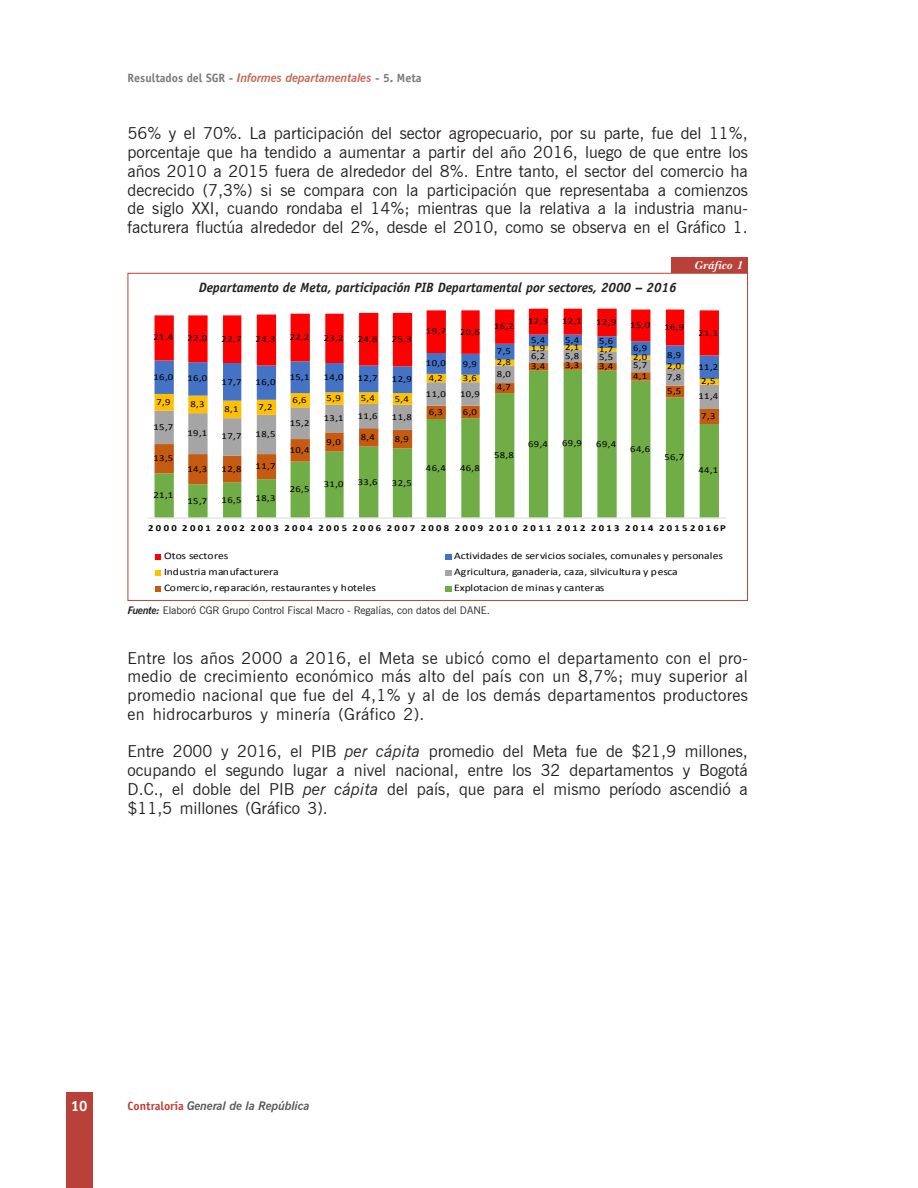
<style>
.page{position:relative;width:918px;height:1188px;background:#fff}
.page>*{position:absolute;margin:0;border:0;box-sizing:border-box;transform-origin:0 0}
.t1{font:16.5px/18.8px "News Gothic BT";color:#231f20;text-align:justify}
.t2{font:700 15px "Officina Sans";color:#fff}
.t3{font:italic 700 13.5px "Officina Sans";color:#231f20}
.t4{font:700 12px "Officina Sans";color:#797a7d}
.t5{font:italic 700 12px "News Gothic BT";color:#58595b}
.t6{font:italic 700 12px "Basset";letter-spacing:-.025em;color:#fff}
.t7{font:10.5px "News Gothic BT";color:#231f20}
.t8{font:10.05px "Calibri";color:#000;scale:1.15 1}
.t9{font:9.15px "Calibri";letter-spacing:.04em;color:#000;scale:1.15 1}
.t10{font:700 9.15px "Calibri";letter-spacing:.22em;color:#000;scale:1.15 1}
.s1{font-family:"News Gothic BT";font-style:italic;color:#c46753}
.s2{font-weight:700;font-style:italic}
.s3{font-style:italic}
.s4{font-family:"Officina Sans";font-style:normal;color:#b84239}
</style>
<div class="page">
<div style="left:66px;top:1092px;width:27px;height:96px;background:#b84239"></div>
<div style="left:672px;top:257px;width:76px;height:16px;background:#b84239"></div>
<svg style="left:147px;top:308px;width:579px;height:284px"></svg>
<p class="t4" style="left:128px;top:70px;width:296px">Resultados del SGR - <span class="s1">Informes departamentales</span> - 5. Meta</p>
<p class="t1" style="left:128px;top:124px;width:622px">56% y el 70%. La participación del sector agropecuario, por su parte, fue del 11%, porcentaje que ha tendido a aumentar a partir del año 2016, luego de que entre los años 2010 a 2015 fuera de alrededor del 8%. Entre tanto, el sector del comercio ha decrecido (7,3%) si se compara con la participación que representaba a comienzos de siglo XXI, cuando rondaba el 14%; mientras que la relativa a la industria manu&shy;facturera fluctúa alrededor del 2%, desde el 2010, como se observa en el Gráfico 1.</p>
<p class="t3" style="left:199px;top:280px;width:479px">Departamento de Meta, participación PIB Departamental por sectores, 2000 – 2016</p>
<p class="t9" style="left:153px;top:331px;width:19px">21,4</p>
<p class="t9" style="left:188px;top:332px;width:19px">22,0</p>
<p class="t9" style="left:222px;top:333px;width:19px">22,7</p>
<p class="t9" style="left:256px;top:334px;width:19px">24,3</p>
<p class="t9" style="left:290px;top:331px;width:19px">22,2</p>
<p class="t9" style="left:324px;top:332px;width:19px">23,2</p>
<p class="t9" style="left:358px;top:333px;width:19px">24,8</p>
<p class="t9" style="left:392px;top:333px;width:19px">25,3</p>
<p class="t9" style="left:153px;top:371px;width:19px">16,0</p>
<p class="t9" style="left:188px;top:373px;width:19px">16,0</p>
<p class="t9" style="left:222px;top:376px;width:19px">17,7</p>
<p class="t9" style="left:256px;top:376px;width:19px">16,0</p>
<p class="t9" style="left:156px;top:396px;width:14px">7,9</p>
<p class="t9" style="left:190px;top:398px;width:14px">8,3</p>
<p class="t9" style="left:224px;top:403px;width:14px">8,1</p>
<p class="t9" style="left:259px;top:401px;width:14px">7,2</p>
<p class="t9" style="left:153px;top:421px;width:19px">15,7</p>
<p class="t9" style="left:153px;top:452px;width:19px">13,5</p>
<p class="t9" style="left:153px;top:489px;width:19px">21,1</p>
<p class="t9" style="left:188px;top:427px;width:19px">19,1</p>
<p class="t9" style="left:222px;top:430px;width:19px">17,7</p>
<p class="t9" style="left:256px;top:428px;width:19px">18,5</p>
<p class="t9" style="left:188px;top:463px;width:19px">14,3</p>
<p class="t9" style="left:222px;top:463px;width:19px">12,8</p>
<p class="t9" style="left:256px;top:460px;width:19px">11,7</p>
<p class="t9" style="left:188px;top:495px;width:19px">15,7</p>
<p class="t9" style="left:222px;top:494px;width:19px">16,5</p>
<p class="t9" style="left:256px;top:492px;width:19px">18,3</p>
<p class="t9" style="left:290px;top:371px;width:19px">15,1</p>
<p class="t9" style="left:324px;top:371px;width:19px">14,0</p>
<p class="t9" style="left:358px;top:373px;width:19px">12,7</p>
<p class="t9" style="left:392px;top:374px;width:19px">12,9</p>
<p class="t9" style="left:293px;top:394px;width:14px">6,6</p>
<p class="t9" style="left:327px;top:392px;width:14px">5,9</p>
<p class="t9" style="left:361px;top:392px;width:14px">5,4</p>
<p class="t9" style="left:395px;top:393px;width:14px">5,4</p>
<p class="t9" style="left:290px;top:417px;width:19px">15,2</p>
<p class="t9" style="left:290px;top:444px;width:19px">10,4</p>
<p class="t9" style="left:290px;top:483px;width:19px">26,5</p>
<p class="t9" style="left:324px;top:413px;width:19px">13,1</p>
<p class="t9" style="left:358px;top:410px;width:19px">11,6</p>
<p class="t9" style="left:392px;top:411px;width:19px">11,8</p>
<p class="t9" style="left:327px;top:436px;width:14px">9,0</p>
<p class="t9" style="left:361px;top:431px;width:14px">8,4</p>
<p class="t9" style="left:395px;top:433px;width:14px">8,9</p>
<p class="t9" style="left:324px;top:479px;width:19px">31,0</p>
<p class="t9" style="left:358px;top:476px;width:19px">33,6</p>
<p class="t9" style="left:392px;top:477px;width:19px">32,5</p>
<p class="t9" style="left:426px;top:325px;width:19px">19,7</p>
<p class="t9" style="left:460px;top:326px;width:19px">20,6</p>
<p class="t9" style="left:426px;top:357px;width:19px">10,0</p>
<p class="t9" style="left:463px;top:358px;width:14px">9,9</p>
<p class="t9" style="left:429px;top:372px;width:14px">4,2</p>
<p class="t9" style="left:463px;top:372px;width:14px">3,6</p>
<p class="t9" style="left:426px;top:388px;width:19px">11,0</p>
<p class="t9" style="left:460px;top:388px;width:19px">10,9</p>
<p class="t9" style="left:429px;top:406px;width:14px">6,3</p>
<p class="t9" style="left:463px;top:406px;width:14px">6,0</p>
<p class="t9" style="left:426px;top:462px;width:19px">46,4</p>
<p class="t9" style="left:460px;top:462px;width:19px">46,8</p>
<p class="t9" style="left:494px;top:320px;width:19px">16,2</p>
<p class="t9" style="left:497px;top:346px;width:14px">7,5</p>
<p class="t9" style="left:497px;top:357px;width:14px">2,8</p>
<p class="t9" style="left:497px;top:368px;width:14px">8,0</p>
<p class="t9" style="left:497px;top:382px;width:14px">4,7</p>
<p class="t9" style="left:494px;top:449px;width:19px">58,8</p>
<p class="t9" style="left:528px;top:315px;width:19px">12,3</p>
<p class="t9" style="left:562px;top:315px;width:19px">12,1</p>
<p class="t9" style="left:596px;top:316px;width:19px">12,9</p>
<p class="t9" style="left:630px;top:319px;width:19px">15,0</p>
<p class="t9" style="left:664px;top:321px;width:19px">16,9</p>
<p class="t9" style="left:531px;top:334px;width:14px">5,4</p>
<p class="t9" style="left:565px;top:334px;width:14px">5,4</p>
<p class="t9" style="left:599px;top:336px;width:14px">5,6</p>
<p class="t9" style="left:531px;top:342px;width:14px">1,9</p>
<p class="t9" style="left:565px;top:342px;width:14px">2,1</p>
<p class="t9" style="left:599px;top:343px;width:14px">1,7</p>
<p class="t9" style="left:531px;top:350px;width:14px">6,2</p>
<p class="t9" style="left:565px;top:350px;width:14px">5,8</p>
<p class="t9" style="left:599px;top:351px;width:14px">5,5</p>
<p class="t9" style="left:531px;top:361px;width:14px">3,4</p>
<p class="t9" style="left:565px;top:360px;width:14px">3,3</p>
<p class="t9" style="left:599px;top:361px;width:14px">3,4</p>
<p class="t9" style="left:633px;top:342px;width:14px">6,9</p>
<p class="t9" style="left:633px;top:352px;width:14px">2,0</p>
<p class="t9" style="left:633px;top:360px;width:14px">5,7</p>
<p class="t9" style="left:667px;top:349px;width:14px">8,9</p>
<p class="t9" style="left:667px;top:361px;width:14px">2,0</p>
<p class="t9" style="left:633px;top:370px;width:14px">4,1</p>
<p class="t9" style="left:667px;top:371px;width:14px">7,8</p>
<p class="t9" style="left:667px;top:385px;width:14px">5,5</p>
<p class="t9" style="left:528px;top:438px;width:19px">69,4</p>
<p class="t9" style="left:562px;top:437px;width:19px">69,9</p>
<p class="t9" style="left:596px;top:438px;width:19px">69,4</p>
<p class="t9" style="left:630px;top:443px;width:19px">64,6</p>
<p class="t9" style="left:664px;top:451px;width:19px">56,7</p>
<p class="t6" style="left:695px;top:258px;width:50px">Gráfico 1</p>
<p class="t9" style="left:698px;top:327px;width:19px">21,1</p>
<p class="t9" style="left:698px;top:361px;width:19px">11,2</p>
<p class="t9" style="left:701px;top:376px;width:14px">2,5</p>
<p class="t9" style="left:698px;top:390px;width:19px">11,4</p>
<p class="t9" style="left:701px;top:410px;width:14px">7,3</p>
<p class="t9" style="left:698px;top:465px;width:19px">44,1</p>
<p class="t10" style="left:148px;top:522px;width:504px">2000 2001 2002 2003 2004 2005 2006 2007 2008 2009 2010 2011 2012 2013 2014 20152016P</p>
<p class="t8" style="left:164px;top:549px;width:57px">Otos sectores</p>
<p class="t8" style="left:454px;top:549px;width:235px">Actividades de servicios sociales, comunales y personales</p>
<p class="t8" style="left:164px;top:565px;width:101px">Industria manufacturera</p>
<p class="t8" style="left:454px;top:565px;width:196px">Agricultura, ganaderia, caza, silvicultura y pesca</p>
<p class="t8" style="left:164px;top:582px;width:186px">Comercio, reparación, restaurantes y hoteles</p>
<p class="t8" style="left:454px;top:582px;width:132px">Explotacion de minas y canteras</p>
<p class="t7" style="left:128px;top:604px;width:364px"><span class="s2">Fuente:</span> Elaboró CGR Grupo Control Fiscal Macro - Regalías, con datos del DANE.</p>
<p class="t1" style="left:128px;top:648px;width:622px">Entre los años 2000 a 2016, el Meta se ubicó como el departamento con el pro&shy;medio de crecimiento económico más alto del país con un 8,7%; muy superior al promedio nacional que fue del 4,1% y al de los demás departamentos productores en hidrocarburos y minería (Gráfico 2).</p>
<p class="t1" style="left:128px;top:742px;width:622px">Entre 2000 y 2016, el PIB <span class="s3">per cápita</span> promedio del Meta fue de $21,9 millones, ocupando el segundo lugar a nivel nacional, entre los 32 departamentos y Bogotá D.C., el doble del PIB <span class="s3">per cápita</span> del país, que para el mismo período ascendió a $11,5 millones (Gráfico 3).</p>
<p class="t2" style="left:71px;top:1097px;width:18px">10</p>
<p class="t5" style="left:128px;top:1098px;width:184px"><span class="s4">Contraloría</span> General de la República</p>
</div>
